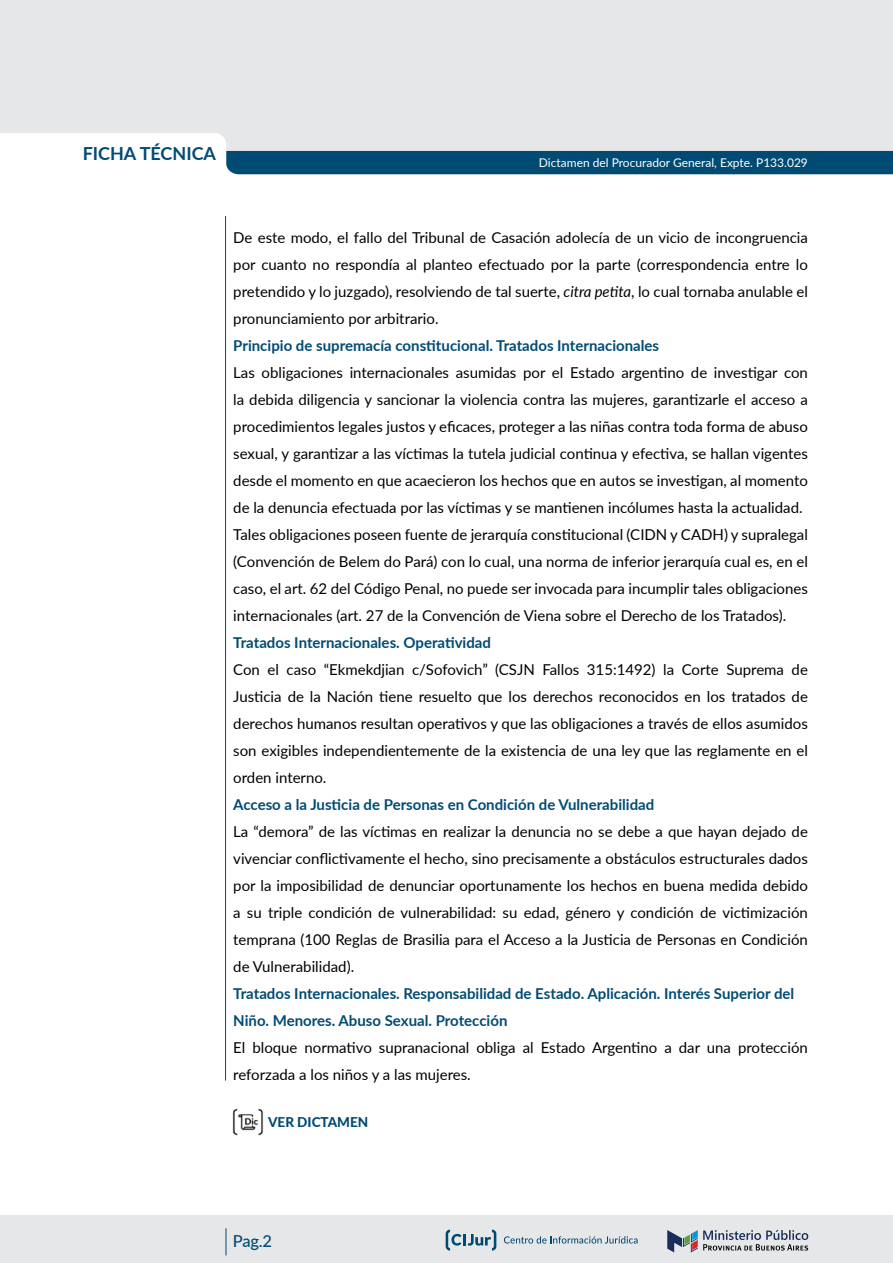
<style>
.page{position:relative;width:893px;height:1263px;background:#fff}
.page>*{position:absolute;margin:0;border:0;box-sizing:border-box;transform-origin:0 0}
.t1{font:700 18px "Lato";color:#004b74}
.t2{font:500 16.5px "Lato";color:#004b74}
.t3{font:15px/27px "Lato";color:#000;text-align:justify}
.t4{font:700 15px/27px "Lato";color:#004b74}
.t5{font:800 13.5px "Lato";color:#004b74}
.t6{font:12px "Lato";color:#fff}
.s1{font-style:italic}
</style>
<div class="page">
<div style="left:0;top:1215px;width:893px;height:48px;background:#e6e7e8"></div>
<svg style="left:667px;top:1230px;width:141px;height:22px"></svg>
<svg style="left:504px;top:1236px;width:134px;height:7px"></svg>
<svg style="left:446px;top:1229px;width:50px;height:21px"></svg>
<svg style="left:226px;top:1228px;width:1px;height:27px"></svg>
<hr style="left:225px;top:216px;width:1px;height:864px;background:#004b74">
<div style="left:0;top:0;width:893px;height:151px;background:#e6e7e8"></div>
<div style="left:226px;top:151px;width:667px;height:23px;background:#004b74"></div>
<img style="left:232px;top:1109px;width:31px;height:27px">
<p class="t1" style="left:83px;top:140px;width:135px">FICHA TÉCNICA</p>
<p class="t6" style="left:539px;top:154px;width:270px">Dictamen del Procurador General, Expte. P133.029</p>
<p class="t3" style="left:233px;top:223px;width:576px">De este modo, el fallo del Tribunal de Casación adolecía de un vicio de incongruencia por cuanto no respondía al planteo efectuado por la parte (correspondencia entre lo pretendido y lo juzgado), resolviendo de tal suerte, <span class="s1">citra petita</span>, lo cual tornaba anulable el pronunciamiento por arbitrario.</p>
<p class="t4" style="left:233px;top:331px;width:427px">Principio de supremacía constitucional. Tratados Internacionales</p>
<p class="t3" style="left:233px;top:358px;width:576px;text-align:left">Las obligaciones internacionales asumidas por el Estado argentino de investigar con la debida diligencia y sancionar la violencia contra las mujeres, garantizarle el acceso a procedimientos legales justos y eficaces, proteger a las niñas contra toda forma de abuso sexual, y garantizar a las víctimas la tutela judicial continua y efectiva, se hallan vigentes desde el momento en que acaecieron los hechos que en autos se investigan, al momento de la denuncia efectuada por las víctimas y se mantienen incólumes hasta la actualidad.<br>Tales obligaciones poseen fuente de jerarquía constitucional (CIDN y CADH) y supralegal (Convención de Belem do Pará) con lo cual, una norma de inferior jerarquía cual es, en el caso, el art. 62 del Código Penal, no puede ser invocada para incumplir tales obligaciones internacionales (art. 27 de la Convención de Viena sobre el Derecho de los Tratados).</p>
<p class="t4" style="left:233px;top:628px;width:259px">Tratados Internacionales. Operatividad</p>
<p class="t3" style="left:233px;top:655px;width:576px">Con el caso “Ekmekdjian c/Sofovich” (CSJN Fallos 315:1492) la Corte Suprema de Justicia de la Nación tiene resuelto que los derechos reconocidos en los tratados de derechos humanos resultan operativos y que las obligaciones a través de ellos asumidos son exigibles independientemente de la existencia de una ley que las reglamente en el orden interno.</p>
<p class="t4" style="left:233px;top:790px;width:423px">Acceso a la Justicia de Personas en Condición de Vulnerabilidad</p>
<p class="t3" style="left:233px;top:817px;width:576px">La “demora” de las víctimas en realizar la denuncia no se debe a que hayan dejado de vivenciar conflictivamente el hecho, sino precisamente a obstáculos estructurales dados por la imposibilidad de denunciar oportunamente los hechos en buena medida debido a su triple condición de vulnerabilidad: su edad, género y condición de victimización temprana (100 Reglas de Brasilia para el Acceso a la Justicia de Personas en Condición de Vulnerabilidad).</p>
<p class="t4" style="left:233px;top:979px;width:562px">Tratados Internacionales. Responsabilidad de Estado. Aplicación. Interés Superior del<br>Niño. Menores. Abuso Sexual. Protección</p>
<p class="t3" style="left:233px;top:1033px;width:576px">El bloque normativo supranacional obliga al Estado Argentino a dar una protección reforzada a los niños y a las mujeres.</p>
<p class="t5" style="left:268px;top:1112px;width:102px">VER DICTAMEN</p>
<p class="t2" style="left:233px;top:1229px;width:41px">Pag.2</p>
</div>
